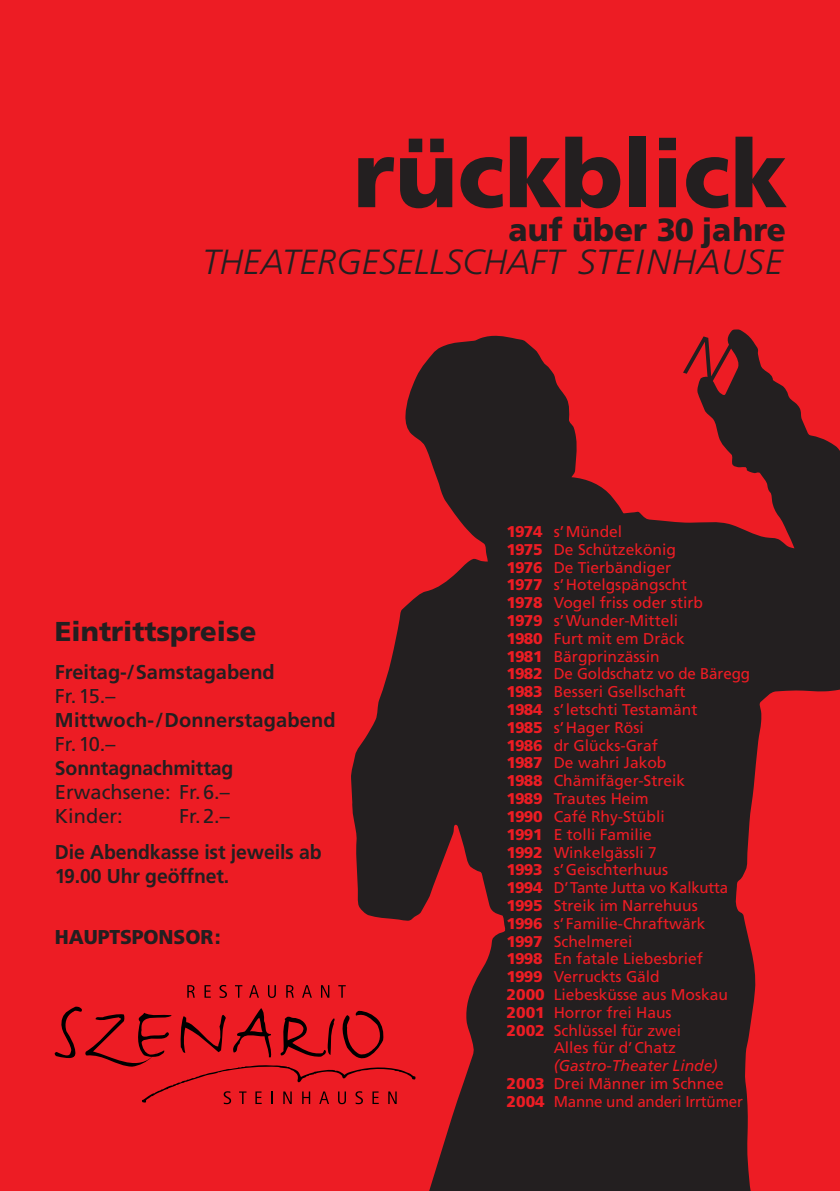
<style>
.page{position:relative;width:840px;height:1191px;background:#fff}
.page>*{position:absolute;margin:0;border:0;box-sizing:border-box;transform-origin:0 0}
.t1{font:900 94px "Frutiger";color:#231f20}
.t2{font:italic 300 34.8px "Frutiger";color:#231f20}
.t3{font:900 32px "Frutiger";color:#231f20}
.t4{font:900 27.2px "Frutiger";color:#231f20}
.t5{font:700 20px/24px "Frutiger";letter-spacing:-.005em;color:#231f20}
.t6{font:20px/24px "Frutiger";color:#231f20}
.t7{font:900 20px "Frutiger";letter-spacing:-.005em;color:#231f20}
.t8{font:15.6px/17.8px "Frutiger";color:#ed1c24}
.t9{font:15.6px "Frutiger";color:#ed1c24;scale:.96 1}
.s1{font-weight:900}
.s2{font-style:italic}
</style>
<div class="page">
<div style="left:0;top:1px;width:839px;height:1190px;background:#ed1c24"></div>
<svg style="left:351px;top:329px;width:488px;height:862px;fill:#231f20"></svg>
<svg style="left:187px;top:985px;width:8px;height:12px"></svg>
<svg style="left:204px;top:985px;width:7px;height:12px"></svg>
<svg style="left:219px;top:985px;width:8px;height:13px"></svg>
<svg style="left:235px;top:985px;width:7px;height:12px"></svg>
<svg style="left:249px;top:985px;width:10px;height:12px"></svg>
<svg style="left:268px;top:985px;width:8px;height:13px"></svg>
<svg style="left:286px;top:985px;width:7px;height:12px"></svg>
<svg style="left:302px;top:985px;width:10px;height:12px"></svg>
<svg style="left:321px;top:985px;width:8px;height:12px"></svg>
<svg style="left:338px;top:985px;width:7px;height:12px"></svg>
<svg style="left:54px;top:1006px;width:361px;height:98px"></svg>
<svg style="left:682px;top:334px;width:50px;height:50px"></svg>
<h1 class="t1" style="left:353px;top:137px;width:436px">rückblick</h1>
<h3 class="t3" style="left:508px;top:217px;width:279px">auf über 30 jahre</h3>
<h2 class="t2" style="left:202px;top:248px;width:582px">THEATERGESELLSCHAFT STEINHAUSE</h2>
<h3 class="t4" style="left:55px;top:621px;width:203px">Eintrittspreise</h3>
<p class="t5" style="left:55px;top:662px;width:221px">Freitag-/Samstagabend</p>
<p class="t6" style="left:55px;top:686px;width:62px">Fr.15.–</p>
<p class="t5" style="left:55px;top:710px;width:282px">Mittwoch-/Donnerstagabend</p>
<p class="t6" style="left:55px;top:734px;width:62px">Fr.10.–</p>
<p class="t5" style="left:55px;top:758px;width:180px">Sonntagnachmittag</p>
<p class="t6" style="left:55px;top:782px;width:176px">Erwachsene: Fr.6.–<br>Kinder:</p>
<p class="t6" style="left:179px;top:806px;width:52px">Fr.2.–</p>
<p class="t5" style="left:55px;top:842px;width:268px">Die Abendkasse ist jeweils ab<br>19.00 Uhr geöffnet.</p>
<p class="t7" style="left:55px;top:929px;width:167px">HAUPTSPONSOR:</p>
<p class="t8" style="left:506px;top:524px;width:117px"><span class="s1">1974</span> s’Mündel</p>
<p class="t8" style="left:506px;top:541px;width:171px"><span class="s1">1975</span> De Schützekönig</p>
<p class="t8" style="left:506px;top:559px;width:166px"><span class="s1">1976</span> De Tierbändiger</p>
<p class="t8" style="left:506px;top:577px;width:182px"><span class="s1">1977</span> s’Hotelgspängscht</p>
<p class="t8" style="left:506px;top:595px;width:198px"><span class="s1">1978</span> Vogel friss oder stirb</p>
<p class="t8" style="left:506px;top:613px;width:173px"><span class="s1">1979</span> s’Wunder-Mitteli</p>
<p class="t8" style="left:506px;top:630px;width:179px"><span class="s1">1980</span> Furt mit em Dräck</p>
<p class="t8" style="left:506px;top:648px;width:154px"><span class="s1">1981</span> Bärgprinzässin</p>
<p class="t8" style="left:506px;top:666px;width:245px"><span class="s1">1982</span> De Goldschatz vo de Bäregg</p>
<p class="t8" style="left:506px;top:684px;width:180px"><span class="s1">1983</span> Besseri Gsellschaft</p>
<p class="t8" style="left:506px;top:702px;width:192px"><span class="s1">1984</span> s’letschti Testamänt</p>
<p class="t8" style="left:506px;top:719px;width:139px"><span class="s1">1985</span> s’Hager Rösi</p>
<p class="t8" style="left:506px;top:737px;width:153px"><span class="s1">1986</span> dr Glücks-Graf</p>
<p class="t8" style="left:506px;top:755px;width:161px"><span class="s1">1987</span> De wahri Jakob</p>
<p class="t8" style="left:506px;top:773px;width:180px"><span class="s1">1988</span> Chämifäger-Streik</p>
<p class="t8" style="left:506px;top:791px;width:144px"><span class="s1">1989</span> Trautes Heim</p>
<p class="t8" style="left:506px;top:808px;width:160px"><span class="s1">1990</span> Café Rhy-Stübli</p>
<p class="t8" style="left:506px;top:826px;width:147px"><span class="s1">1991</span> E tolli Familie</p>
<p class="t8" style="left:506px;top:844px;width:152px"><span class="s1">1992</span> Winkelgässli 7</p>
<p class="t8" style="left:506px;top:862px;width:163px"><span class="s1">1993</span> s’Geischterhuus</p>
<p class="t9" style="left:506px;top:881px;width:232px"><span class="s1">1994</span> D’Tante Jutta vo Kalkutta</p>
<p class="t8" style="left:506px;top:897px;width:192px"><span class="s1">1995</span> Streik im Narrehuus</p>
<p class="t8" style="left:506px;top:915px;width:200px"><span class="s1">1996</span> s’Familie-Chraftwärk</p>
<p class="t8" style="left:506px;top:933px;width:127px"><span class="s1">1997</span> Schelmerei</p>
<p class="t8" style="left:506px;top:951px;width:198px"><span class="s1">1998</span> En fatale Liebesbrief</p>
<p class="t8" style="left:506px;top:969px;width:155px"><span class="s1">1999</span> Verruckts Gäld</p>
<p class="t8" style="left:506px;top:986px;width:223px"><span class="s1">2000</span> Liebesküsse aus Moskau</p>
<p class="t8" style="left:506px;top:1004px;width:166px"><span class="s1">2001</span> Horror frei Haus</p>
<p class="t8" style="left:506px;top:1022px;width:176px"><span class="s1">2002</span> Schlüssel für zwei</p>
<p class="t8" style="left:553px;top:1040px;width:124px">Alles für d’Chatz</p>
<p class="t8" style="left:506px;top:1058px;width:238px;text-indent:47px"><span class="s2">(Gastro-Theater Linde)<br></span><span class="s1">2003</span> Drei Männer im Schnee<br><span class="s1">2004</span> Manne und anderi Irrtümer</p>
</div>
